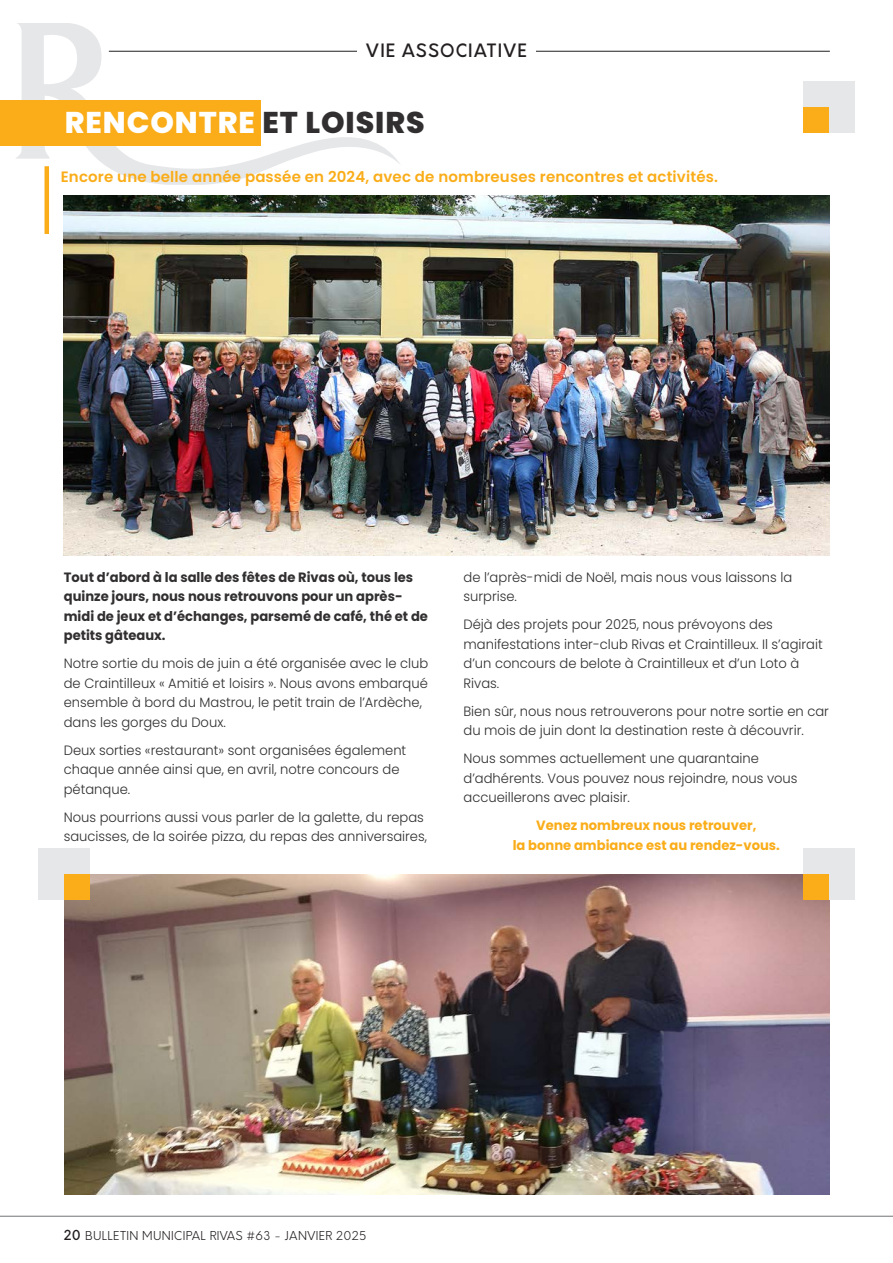
<style>
.page{position:relative;width:893px;height:1263px;background:#fff}
.page>*{position:absolute;margin:0;border:0;box-sizing:border-box;transform-origin:0 0}
.t1{font:800 30px "Poppins";letter-spacing:.03em;color:#fff}
.t2{font:500 18px "Orkney";letter-spacing:.06em;color:#231f20}
.t3{font:600 15px "Poppins";letter-spacing:.01em;color:#faad19}
.t4{font:300 13.5px/19.5px "Poppins";color:#312f30}
.t5{font:700 13.5px/19.5px "Poppins";color:#312f30}
.t6{font:700 13.5px "Poppins";color:#faad19}
.t7{font:300 12px "Orkney";letter-spacing:.03em;color:#231f20}
.s1{color:#312f30}
.s2{font-weight:500;font-size:13.5px}
</style>
<div class="page">
<svg style="left:16px;top:23px;width:384px;height:162px"></svg>
<hr style="left:0;top:1216px;width:893px;height:1px;background:#737477">
<div style="left:0;top:100px;width:260px;height:46px;background:#faad19"></div>
<hr style="left:45px;top:166px;width:4px;height:68px;background:#faad19">
<img style="left:64px;top:195px;width:765px;height:361px">
<img style="left:65px;top:874px;width:764px;height:321px">
<div style="left:804px;top:82px;width:51px;height:51px;background:#e6e7e9"></div>
<div style="left:804px;top:107px;width:25px;height:26px;background:#faad19"></div>
<hr style="left:109px;top:51px;width:721px;height:1px;background:#231f20">
<div style="left:357px;top:44px;width:179px;height:13px;background:#fff"></div>
<div style="left:804px;top:849px;width:51px;height:51px;background:#e6e7e9"></div>
<div style="left:804px;top:874px;width:25px;height:26px;background:#faad19"></div>
<div style="left:38px;top:849px;width:51px;height:51px;background:#e6e7e9"></div>
<div style="left:64px;top:874px;width:25px;height:26px;background:#faad19"></div>
<p class="t2" style="left:366px;top:39px;width:163px">VIE ASSOCIATIVE</p>
<p class="t1" style="left:65px;top:105px;width:361px">RENCONTRE <span class="s1">ET LOISIRS</span></p>
<p class="t3" style="left:61px;top:168px;width:659px">Encore une belle année passée en 2024, avec de nombreuses rencontres et activités.</p>
<p class="t5" style="left:64px;top:567px;width:366px">Tout d’abord à la salle des fêtes de Rivas où, tous les quinze jours, nous nous retrouvons pour un après&shy;midi de jeux et d’échanges, parsemé de café, thé et de petits gâteaux.</p>
<p class="t4" style="left:64px;top:654px;width:366px">Notre sortie du mois de juin a été organisée avec le club de Craintilleux « Amitié et loisirs ». Nous avons embarqué ensemble à bord du Mastrou, le petit train de l’Ardèche, dans les gorges du Doux.</p>
<p class="t4" style="left:64px;top:740px;width:344px">Deux sorties «restaurant» sont organisées également chaque année ainsi que, en avril, notre concours de pétanque.</p>
<p class="t4" style="left:64px;top:807px;width:365px">Nous pourrions aussi vous parler de la galette, du repas saucisses, de la soirée pizza, du repas des anniversaires,</p>
<p class="t4" style="left:463px;top:567px;width:330px">de l’après-midi de Noël, mais nous vous laissons la surprise.</p>
<p class="t4" style="left:463px;top:615px;width:361px">Déjà des projets pour 2025, nous prévoyons des manifestations inter-club Rivas et Craintilleux. Il s’agirait d’un concours de belote à Craintilleux et d’un Loto à Rivas.</p>
<p class="t4" style="left:463px;top:701px;width:367px">Bien sûr, nous nous retrouverons pour notre sortie en car du mois de juin dont la destination reste à découvrir.</p>
<p class="t4" style="left:463px;top:749px;width:336px">Nous sommes actuellement une quarantaine d’adhérents. Vous pouvez nous rejoindre, nous vous accueillerons avec plaisir.</p>
<p class="t6" style="left:536px;top:818px;width:222px">Venez nombreux nous retrouver,</p>
<p class="t6" style="left:513px;top:837px;width:269px">la bonne ambiance est au rendez-vous.</p>
<p class="t7" style="left:64px;top:1228px;width:304px"><span class="s2">20</span> BULLETIN MUNICIPAL RIVAS #63 - JANVIER 2025</p>
</div>
